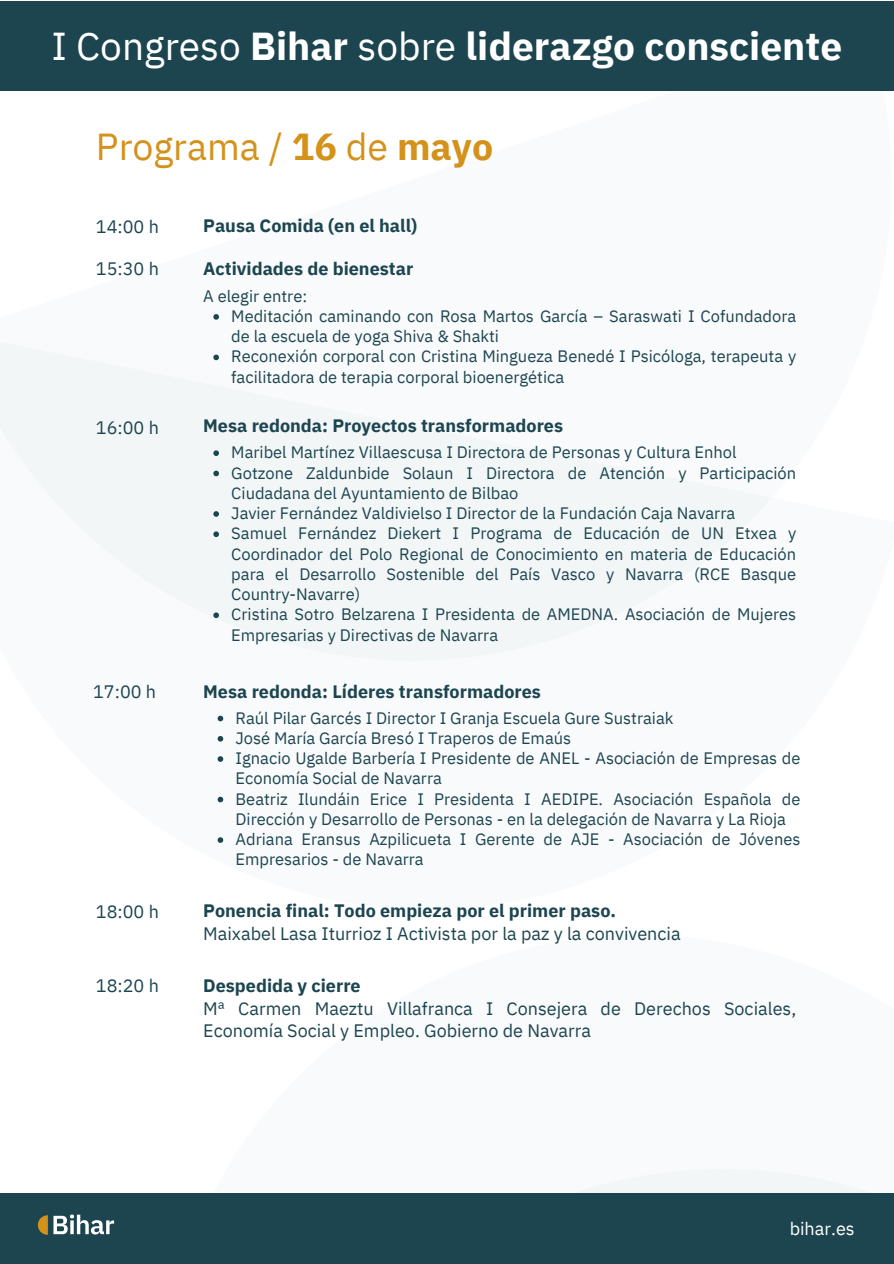
<style>
.page{position:relative;width:894px;height:1264px;background:#fff}
.page>*{position:absolute;margin:0;border:0;box-sizing:border-box;transform-origin:0 0}
.t1{font:700 38.85px "IBM Plex Sans";color:#fff}
.t2{font:37.5px "IBM Plex Sans";color:#d4921a}
.t3{font:18px/22.5px "IBM Plex Sans";color:#1c4550}
.t4{font:700 18px "IBM Plex Sans";color:#1c4550}
.t5{font:18px "IBM Plex Sans";color:#fff}
.t6{font:16.5px/20.2px "IBM Plex Sans";color:#1c4550}
.s1{font-weight:400}
.s2{font-weight:700}
</style>
<div class="page">
<svg style="left:0;top:342px;width:771px;height:501px"></svg>
<div style="left:579px;top:1169px;width:289px;height:23px;background:#f3f6f7"></div>
<div style="left:0;top:1px;width:893px;height:89px;background:#1c4550"></div>
<svg style="left:213px;top:314px;width:6px;height:6px"></svg>
<svg style="left:213px;top:354px;width:6px;height:6px"></svg>
<svg style="left:213px;top:450px;width:6px;height:6px"></svg>
<svg style="left:213px;top:470px;width:6px;height:6px"></svg>
<svg style="left:213px;top:511px;width:6px;height:6px"></svg>
<svg style="left:213px;top:531px;width:6px;height:6px"></svg>
<svg style="left:213px;top:612px;width:6px;height:6px"></svg>
<svg style="left:217px;top:715px;width:6px;height:6px"></svg>
<svg style="left:217px;top:736px;width:6px;height:5px"></svg>
<svg style="left:217px;top:756px;width:6px;height:5px"></svg>
<svg style="left:217px;top:796px;width:6px;height:6px"></svg>
<svg style="left:217px;top:837px;width:6px;height:5px"></svg>
<div style="left:0;top:1192px;width:893px;height:71px;background:#1c4550"></div>
<svg style="left:38px;top:1214px;width:76px;height:20px"></svg>
<p class="t1" style="left:51px;top:20px;width:792px"><span class="s1">I Congreso</span> Bihar <span class="s1">sobre</span> liderazgo consciente</p>
<p class="t2" style="left:96px;top:122px;width:398px">Programa / <span class="s2">16</span> de <span class="s2">mayo</span></p>
<h2 class="t4" style="left:203px;top:213px;width:215px">Pausa Comida (en el hall)</h2>
<h1 class="t3" style="left:96px;top:215px;width:64px">14:00 h</h1>
<h1 class="t3" style="left:96px;top:257px;width:64px">15:30 h</h1>
<p class="t4" style="left:203px;top:257px;width:211px">Actividades de bienestar</p>
<p class="t6" style="left:203px;top:285px;width:105px">A elegir entre:</p>
<p class="t6" style="left:231px;top:305px;width:566px">Meditación caminando con Rosa Martos García – Saraswati I Cofundadora de la escuela de yoga Shiva &amp; Shakti</p>
<p class="t6" style="left:231px;top:346px;width:566px">Reconexión corporal con Cristina Mingueza Benedé I Psicóloga, terapeuta y facilitadora de terapia corporal bioenergética</p>
<p class="t3" style="left:96px;top:416px;width:64px">16:00 h</p>
<p class="t4" style="left:203px;top:413px;width:361px">Mesa redonda: Proyectos transformadores</p>
<h2 class="t6" style="left:231px;top:442px;width:506px">Maribel Martínez Villaescusa I Directora de Personas y Cultura Enhol</h2>
<p class="t6" style="left:231px;top:462px;width:566px">Gotzone Zaldunbide Solaun I Directora de Atención y Participación<br>Ciudadana del Ayuntamiento de Bilbao</p>
<p class="t6" style="left:231px;top:502px;width:505px">Javier Fernández Valdivielso I Director de la Fundación Caja Navarra</p>
<p class="t6" style="left:231px;top:523px;width:566px;text-align:justify">Samuel Fernández Diekert I Programa de Educación de UN Etxea y Coordinador del Polo Regional de Conocimiento en materia de Educación para el Desarrollo Sostenible del País Vasco y Navarra (RCE Basque Country-Navarre)</p>
<h2 class="t6" style="left:231px;top:604px;width:566px">Cristina Sotro Belzarena I Presidenta de AMEDNA. Asociación de Mujeres<br>Empresarias y Directivas de Navarra</h2>
<p class="t3" style="left:93px;top:679px;width:64px">17:00 h</p>
<p class="t4" style="left:203px;top:679px;width:339px">Mesa redonda: Líderes transformadores</p>
<p class="t6" style="left:235px;top:707px;width:439px">Raúl Pilar Garcés I Director I Granja Escuela Gure Sustraiak</p>
<p class="t6" style="left:235px;top:727px;width:337px">José María García Bresó I Traperos de Emaús</p>
<p class="t6" style="left:235px;top:747px;width:566px">Ignacio Ugalde Barbería I Presidente de ANEL - Asociación de Empresas de<br>Economía Social de Navarra</p>
<h2 class="t6" style="left:235px;top:788px;width:566px">Beatriz Ilundáin Erice I Presidenta I AEDIPE. Asociación Española de<br>Dirección y Desarrollo de Personas - en la delegación de Navarra y La Rioja</h2>
<p class="t6" style="left:235px;top:828px;width:566px">Adriana Eransus Azpilicueta I Gerente de AJE - Asociación de Jóvenes<br>Empresarios - de Navarra</p>
<p class="t3" style="left:96px;top:900px;width:64px">18:00 h</p>
<p class="t4" style="left:203px;top:899px;width:414px">Ponencia final: Todo empieza por el primer paso.</p>
<p class="t3" style="left:203px;top:921px;width:479px">Maixabel Lasa Iturrioz I Activista por la paz y la convivencia</p>
<p class="t3" style="left:96px;top:974px;width:64px">18:20 h</p>
<p class="t4" style="left:203px;top:973px;width:159px">Despedida y cierre</p>
<p class="t3" style="left:203px;top:996px;width:594px">Mª Carmen Maeztu Villafranca I Consejera de Derechos Sociales,<br>Economía Social y Empleo. Gobierno de Navarra</p>
<p class="t5" style="left:789px;top:1216px;width:66px">bihar.es</p>
</div>
